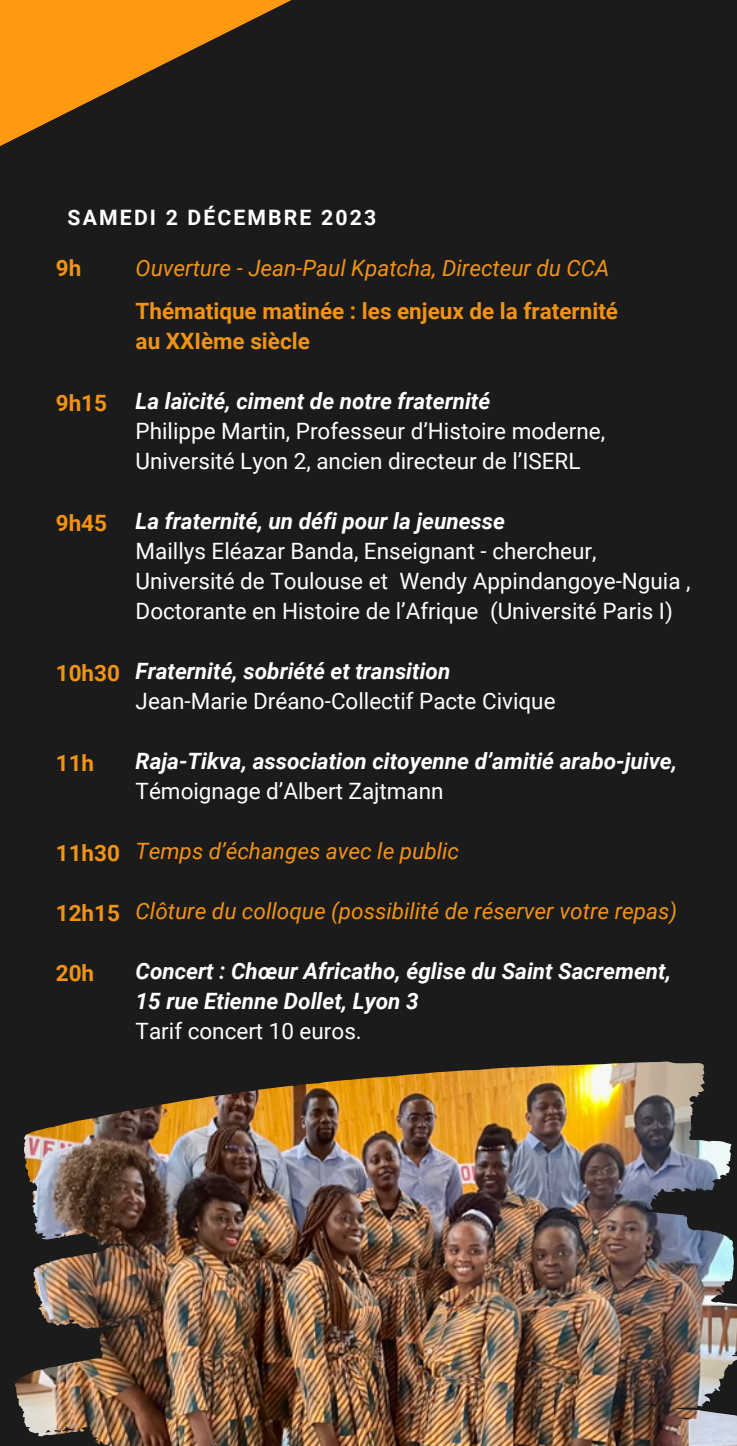
<style>
.page{position:relative;width:737px;height:1446px;background:#fff}
.page>*{position:absolute;margin:0;border:0;box-sizing:border-box;transform-origin:0 0}
.t1{font:22.5px/30px "Roboto";color:#fff}
.t2{font:italic 700 22.5px/30px "Roboto";color:#fff}
.t3{font:italic 22.5px "Roboto";color:#f39313}
.t4{font:700 22.5px "Roboto";color:#f39313}
.t5{font:700 21.25px "Roboto";letter-spacing:.1em;color:#fff}
</style>
<div class="page">
<div style="left:0;top:0;width:737px;height:1445px;background:#1b1b1b"></div>
<img style="left:15px;top:1061px;width:722px;height:384px">
<svg style="left:0;top:0;width:291px;height:146px"></svg>
<img style="left:645px;top:1091px;width:92px;height:234px">
<p class="t5" style="left:68px;top:205px;width:310px">SAMEDI 2 DÉCEMBRE 2023</p>
<p class="t4" style="left:56px;top:255px;width:27px">9h</p>
<p class="t3" style="left:136px;top:255px;width:475px">Ouverture - Jean-Paul Kpatcha, Directeur du CCA</p>
<p class="t4" style="left:136px;top:298px;width:484px">Thématique matinée : les enjeux de la fraternité</p>
<p class="t4" style="left:136px;top:328px;width:176px">au XXIème siècle</p>
<p class="t4" style="left:56px;top:390px;width:53px">9h15</p>
<p class="t4" style="left:56px;top:510px;width:53px">9h45</p>
<p class="t4" style="left:56px;top:660px;width:66px">10h30</p>
<p class="t4" style="left:56px;top:750px;width:40px">11h</p>
<p class="t4" style="left:56px;top:840px;width:66px">11h30</p>
<p class="t4" style="left:56px;top:900px;width:66px">12h15</p>
<p class="t4" style="left:56px;top:960px;width:40px">20h</p>
<p class="t2" style="left:136px;top:387px;width:356px">La laïcité, ciment de notre fraternité</p>
<p class="t1" style="left:136px;top:417px;width:471px">Philippe Martin, Professeur d’Histoire moderne,<br>Université Lyon 2, ancien directeur de l’ISERL</p>
<p class="t2" style="left:136px;top:507px;width:371px">La fraternité, un défi pour la jeunesse</p>
<p class="t1" style="left:136px;top:537px;width:556px">Maillys Eléazar Banda, Enseignant - chercheur,<br>Université de Toulouse et Wendy Appindangoye-Nguia ,<br>Doctorante en Histoire de l’Afrique (Université Paris I)</p>
<p class="t2" style="left:136px;top:656px;width:316px">Fraternité, sobriété et transition</p>
<p class="t1" style="left:136px;top:686px;width:421px">Jean-Marie Dréano-Collectif Pacte Civique</p>
<p class="t2" style="left:136px;top:746px;width:543px">Raja-Tikva, association citoyenne d’amitié arabo-juive,</p>
<p class="t1" style="left:136px;top:776px;width:309px">Témoignage d’Albert Zajtmann</p>
<p class="t3" style="left:136px;top:838px;width:325px">Temps d’échanges avec le public</p>
<p class="t3" style="left:136px;top:898px;width:543px">Clôture du colloque (possibilité de réserver votre repas)</p>
<p class="t2" style="left:136px;top:956px;width:537px">Concert : Chœur Africatho, église du Saint Sacrement,<br>15 rue Etienne Dollet, Lyon 3</p>
<p class="t1" style="left:136px;top:1016px;width:228px">Tarif concert 10 euros.</p>
</div>
